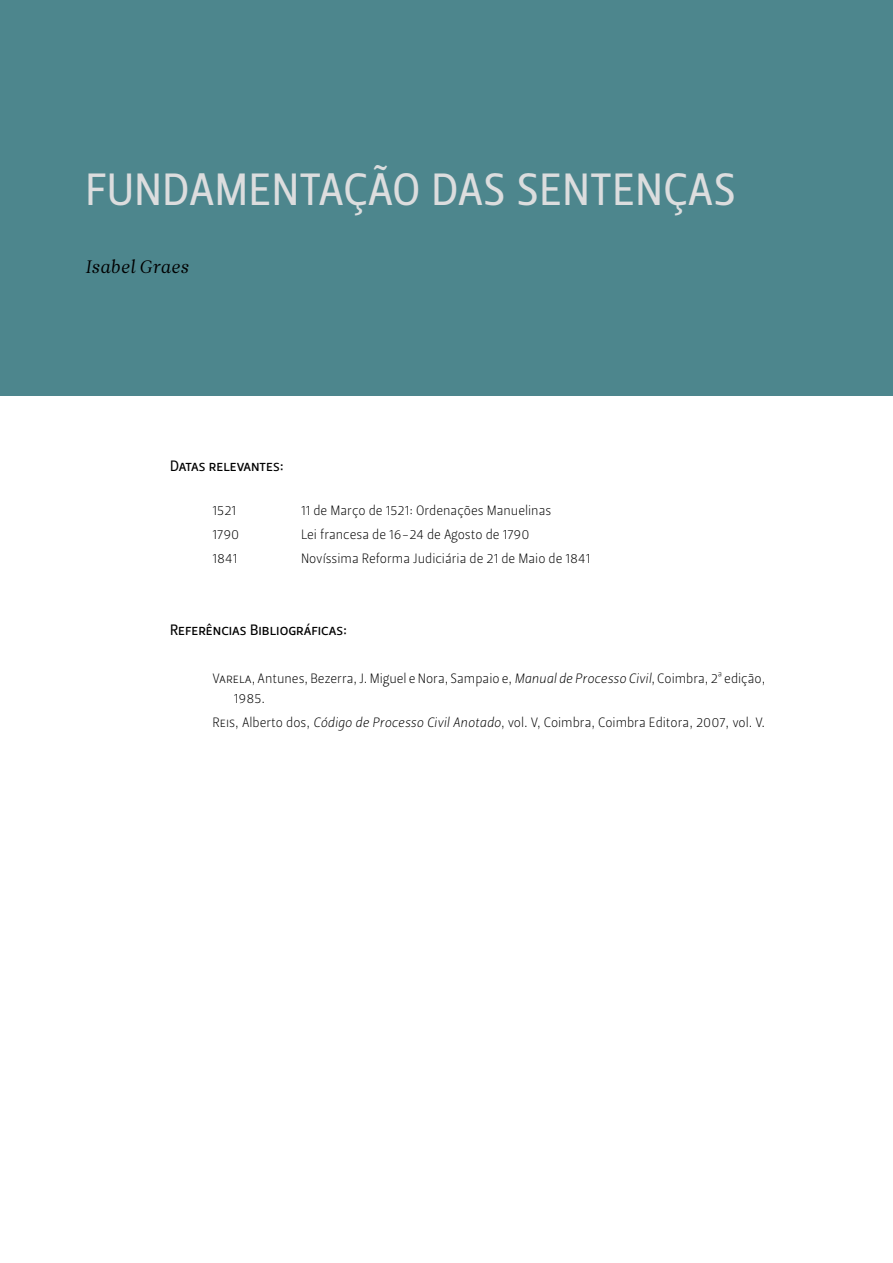
<style>
.page{position:relative;width:893px;height:1263px;background:#fff}
.page>*{position:absolute;margin:0;border:0;box-sizing:border-box;transform-origin:0 0}
.t1{font:45px "Leitura Sans Grot 2";letter-spacing:.015em;color:#dcddde}
.t2{font:18px "Leitura News Italic 1";color:#000}
.t3{font:15px "Leitura Sans Grot 2";color:#000}
.t4{font:13.5px/19.8px "Leitura Sans Grot 1";color:#000}
.s1{font-family:"Leitura Sans Italic 1"}
</style>
<div class="page">
<div style="left:0;top:0;width:893px;height:395px;background:#4d868d"></div>
<h1 class="t1" style="left:85px;top:163px;width:627px">Fundamentação das Sentenças</h1>
<h2 class="t2" style="left:85px;top:256px;width:105px">Isabel Graes</h2>
<p class="t3" style="left:170px;top:457px;width:115px">Datas relevantes:</p>
<p class="t4" style="left:213px;top:500px;width:25px">1521</p>
<p class="t4" style="left:301px;top:500px;width:252px">11 de Março de 1521: Ordenações Manuelinas</p>
<p class="t4" style="left:213px;top:524px;width:28px">1790</p>
<p class="t4" style="left:301px;top:524px;width:230px">Lei francesa de 16-24 de Agosto de 1790</p>
<p class="t4" style="left:213px;top:548px;width:26px">1841</p>
<p class="t4" style="left:301px;top:548px;width:291px">Novíssima Reforma Judiciária de 21 de Maio de 1841</p>
<p class="t3" style="left:170px;top:621px;width:179px">Referências Bibliográficas:</p>
<p class="t4" style="left:234px;top:669px;width:533px;text-indent:-21px">Varela, Antunes, Bezerra, J. Miguel e Nora, Sampaio e, <span class="s1">Manual de Processo Civil</span>, Coimbra, 2ª edição,<br>1985.</p>
<p class="t4" style="left:213px;top:712px;width:554px">Reis, Alberto dos, <span class="s1">Código de Processo Civil Anotado</span>, vol. V, Coimbra, Coimbra Editora, 2007, vol. V.</p>
</div>
